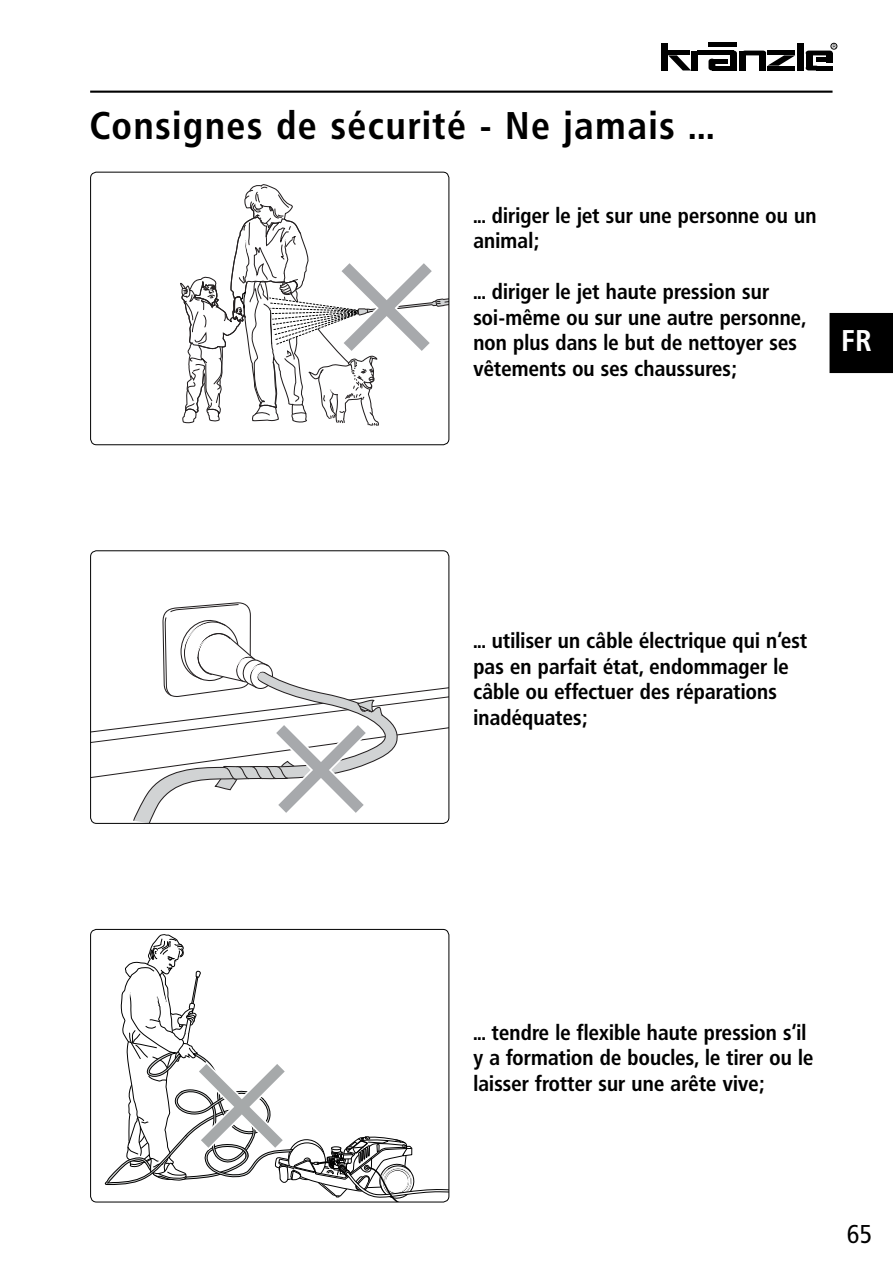
<style>
.page{position:relative;width:893px;height:1263px;background:#fff}
.page>*{position:absolute;margin:0;border:0;box-sizing:border-box;transform-origin:0 0}
.t1{font:700 38.1px "Frutiger Condensed BQ";letter-spacing:.05em;color:#000}
.t2{font:700 29.7px "Frutiger Condensed BQ";color:#fff}
.t3{font:25.5px "Frutiger Condensed BQ";color:#000}
.t4{font:700 21.15px/25.5px "Frutiger Condensed BQ";letter-spacing:.01em;color:#000}
</style>
<div class="page">
<hr style="left:708px;top:43px;width:29px;height:4px;background:#000">
<div style="left:661px;top:43px;width:7px;height:27px;background:#000"></div>
<hr style="left:667px;top:51px;width:23px;height:4px;background:#000">
<svg style="left:668px;top:55px;width:23px;height:15px"></svg>
<div style="left:691px;top:51px;width:7px;height:19px;background:#000"></div>
<hr style="left:697px;top:51px;width:35px;height:4px;background:#000">
<hr style="left:714px;top:66px;width:17px;height:4px;background:#000">
<hr style="left:712px;top:59px;width:16px;height:4px;background:#000">
<svg style="left:708px;top:59px;width:11px;height:11px"></svg>
<div style="left:730px;top:55px;width:7px;height:15px;background:#000"></div>
<div style="left:739px;top:51px;width:7px;height:19px;background:#000"></div>
<div style="left:759px;top:54px;width:7px;height:16px;background:#000"></div>
<hr style="left:767px;top:66px;width:28px;height:4px;background:#000">
<svg style="left:732px;top:51px;width:63px;height:15px"></svg>
<div style="left:797px;top:43px;width:6px;height:27px;background:#000"></div>
<svg style="left:806px;top:66px;width:10px;height:4px"></svg>
<div style="left:806px;top:53px;width:7px;height:15px;background:#000"></div>
<div style="left:816px;top:57px;width:17px;height:5px;background:#000"></div>
<div style="left:826px;top:53px;width:7px;height:9px;background:#000"></div>
<hr style="left:816px;top:66px;width:17px;height:4px;background:#000">
<svg style="left:806px;top:43px;width:31px;height:12px"></svg>
<hr style="left:90px;top:91px;width:742px;height:2px;background:#000">
<svg style="left:180px;top:184px;width:267px;height:242px"></svg>
<div style="left:90px;top:172px;width:359px;height:273px;border:1px solid #000;border-radius:6px"></div>
<svg style="left:92px;top:602px;width:357px;height:221px"></svg>
<div style="left:90px;top:550px;width:359px;height:274px;border:1px solid #000;border-radius:6px"></div>
<svg style="left:104px;top:934px;width:345px;height:268px"></svg>
<div style="left:90px;top:929px;width:359px;height:273px;border:1px solid #000;border-radius:6px"></div>
<div style="left:829px;top:313px;width:63px;height:60px;background:#000"></div>
<h1 class="t1" style="left:90px;top:110px;width:625px">Consignes de sécurité - Ne jamais ...</h1>
<p class="t4" style="left:473px;top:205px;width:345px">... diriger le jet sur une personne ou un animal;</p>
<p class="t4" style="left:473px;top:281px;width:334px">... diriger le jet haute pression sur soi-même ou sur une autre personne, non plus dans le but de nettoyer ses vêtements ou ses chaussures;</p>
<h2 class="t2" style="left:841px;top:329px;width:32px">FR</h2>
<p class="t4" style="left:473px;top:630px;width:335px">... utiliser un câble électrique qui n‘est pas en parfait état, endommager le câble ou effectuer des réparations inadéquates;</p>
<p class="t4" style="left:473px;top:1021px;width:341px">... tendre le flexible haute pression s‘il y a formation de boucles, le tirer ou le laisser frotter sur une arête vive;</p>
<p class="t3" style="left:847px;top:1223px;width:27px">65</p>
</div>
